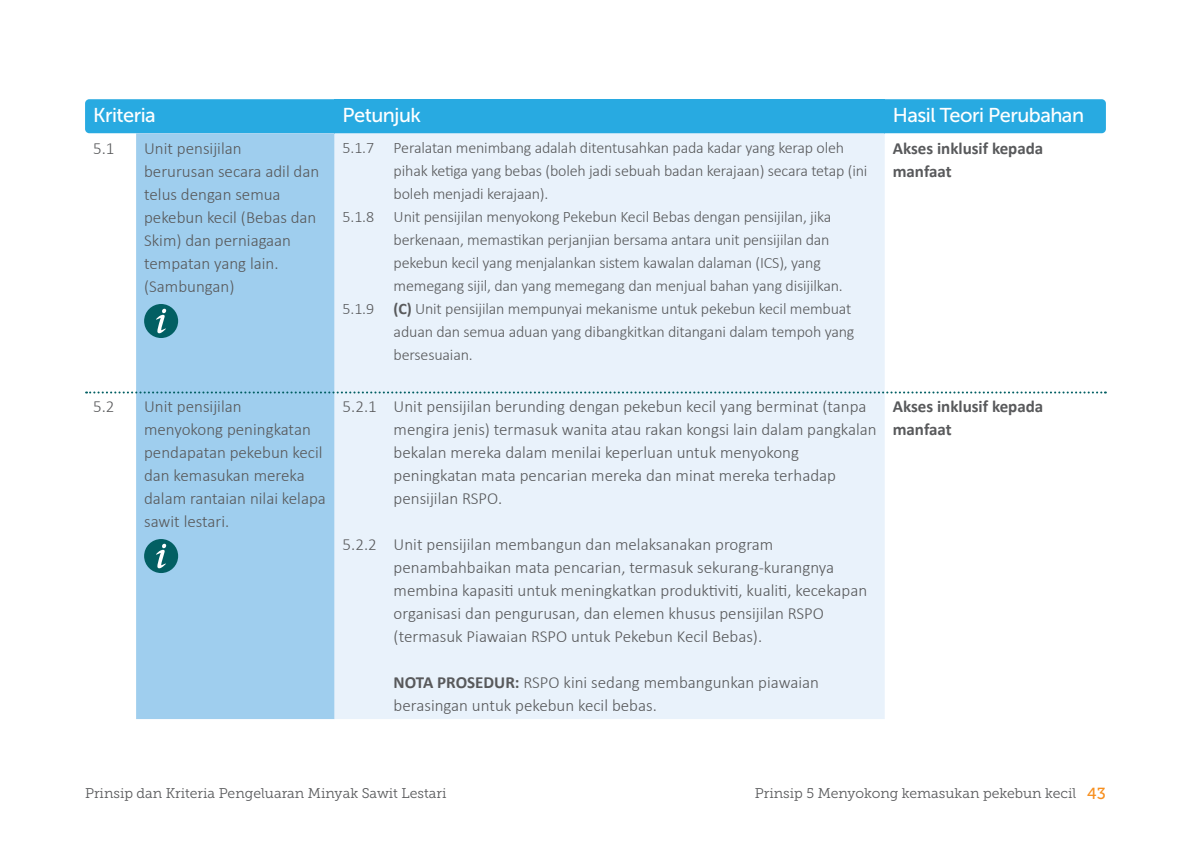
<style>
.page{position:relative;width:1191px;height:842px;background:#fff}
.page>*{position:absolute;margin:0;border:0;box-sizing:border-box;transform-origin:0 0}
.t1{font:20px "Museo Sans 500";letter-spacing:-.025em;color:#fff}
.t2{font:300 17px/23px "Calibri";color:#58595b}
.t3{font:700 17px/23px "Calibri";color:#58595b}
.t4{font:300 16px "Calibri";letter-spacing:-.01em;color:#58595b}
.t5{font:14px "Museo Slab 300";color:#58595b}
.s1{font-weight:700}
.s2{font-family:"Museo Slab 500";font-size:16px;color:#f78f1e}
</style>
<div class="page">
<div style="left:85px;top:99px;width:1021px;height:34px;background:#28aae1;border-radius:4px"></div>
<div style="left:136px;top:133px;width:198px;height:586px;background:#9fceee"></div>
<div style="left:334px;top:133px;width:550px;height:586px;background:#e9f2fb"></div>
<div style="left:144px;top:304px;width:34px;height:34px;background:#025f63;border-radius:50%"></div>
<svg style="left:156px;top:309px;width:10px;height:24px"></svg>
<div style="left:144px;top:539px;width:34px;height:34px;background:#025f63;border-radius:50%"></div>
<svg style="left:156px;top:544px;width:10px;height:24px"></svg>
<svg style="left:86px;top:391px;width:1020px;height:2px;background:#9dc2cb"></svg>
<p class="t1" style="left:93px;top:104px;width:64px">Kriteria</p>
<p class="t1" style="left:342px;top:104px;width:80px">Petunjuk</p>
<p class="t1" style="left:892px;top:104px;width:193px">Hasil Teori Perubahan</p>
<p class="t2" style="left:93px;top:137px;width:23px">5.1</p>
<p class="t2" style="left:144px;top:137px;width:177px">Unit pensijilan<br>berurusan secara adil dan telus dengan semua pekebun kecil (Bebas dan<br>Skim) dan perniagaan tempatan yang lain. (Sambungan)</p>
<p class="t4" style="left:342px;top:138px;width:503px">5.1.7 Peralatan menimbang adalah ditentusahkan pada kadar yang kerap oleh</p>
<p class="t3" style="left:892px;top:137px;width:152px">Akses inklusif kepada manfaat</p>
<p class="t4" style="left:394px;top:161px;width:475px">pihak ketiga yang bebas (boleh jadi sebuah badan kerajaan) secara tetap (ini</p>
<p class="t4" style="left:394px;top:184px;width:156px">boleh menjadi kerajaan).</p>
<p class="t4" style="left:342px;top:207px;width:490px">5.1.8 Unit pensijilan menyokong Pekebun Kecil Bebas dengan pensijilan, jika</p>
<p class="t4" style="left:394px;top:230px;width:437px">berkenaan, memastikan perjanjian bersama antara unit pensijilan dan</p>
<p class="t4" style="left:394px;top:253px;width:429px">pekebun kecil yang menjalankan sistem kawalan dalaman (ICS), yang</p>
<p class="t4" style="left:394px;top:276px;width:451px">memegang sijil, dan yang memegang dan menjual bahan yang disijilkan.</p>
<p class="t4" style="left:342px;top:299px;width:510px">5.1.9 <span class="s1">(C)</span> Unit pensijilan mempunyai mekanisme untuk pekebun kecil membuat</p>
<p class="t4" style="left:394px;top:322px;width:462px">aduan dan semua aduan yang dibangkitkan ditangani dalam tempoh yang</p>
<p class="t4" style="left:394px;top:345px;width:81px">bersesuaian.</p>
<p class="t2" style="left:93px;top:395px;width:23px">5.2</p>
<p class="t2" style="left:144px;top:395px;width:183px">Unit pensijilan<br>menyokong peningkatan pendapatan pekebun kecil dan kemasukan mereka dalam rantaian nilai kelapa sawit lestari.</p>
<p class="t2" style="left:393px;top:395px;width:484px;text-indent:-51px">5.2.1 Unit pensijilan berunding dengan pekebun kecil yang berminat (tanpa mengira jenis) termasuk wanita atau rakan kongsi lain dalam pangkalan bekalan mereka dalam menilai keperluan untuk menyokong peningkatan mata pencarian mereka dan minat mereka terhadap pensijilan RSPO.</p>
<p class="t2" style="left:394px;top:533px;width:475px;text-indent:-51px">5.2.2 Unit pensijilan membangun dan melaksanakan program penambahbaikan mata pencarian, termasuk sekurang-kurangnya membina kapasiti untuk meningkatkan produktiviti, kualiti, kecekapan organisasi dan pengurusan, dan elemen khusus pensijilan RSPO (termasuk Piawaian RSPO untuk Pekebun Kecil Bebas).</p>
<p class="t2" style="left:394px;top:671px;width:427px"><span class="s1">NOTA PROSEDUR:</span> RSPO kini sedang membangunkan piawaian berasingan untuk pekebun kecil bebas.</p>
<p class="t3" style="left:892px;top:395px;width:152px">Akses inklusif kepada manfaat</p>
<p class="t5" style="left:85px;top:785px;width:363px">Prinsip dan Kriteria Pengeluaran Minyak Sawit Lestari</p>
<p class="t5" style="left:755px;top:785px;width:352px">Prinsip 5 Menyokong kemasukan pekebun kecil <span class="s2">43</span></p>
</div>
